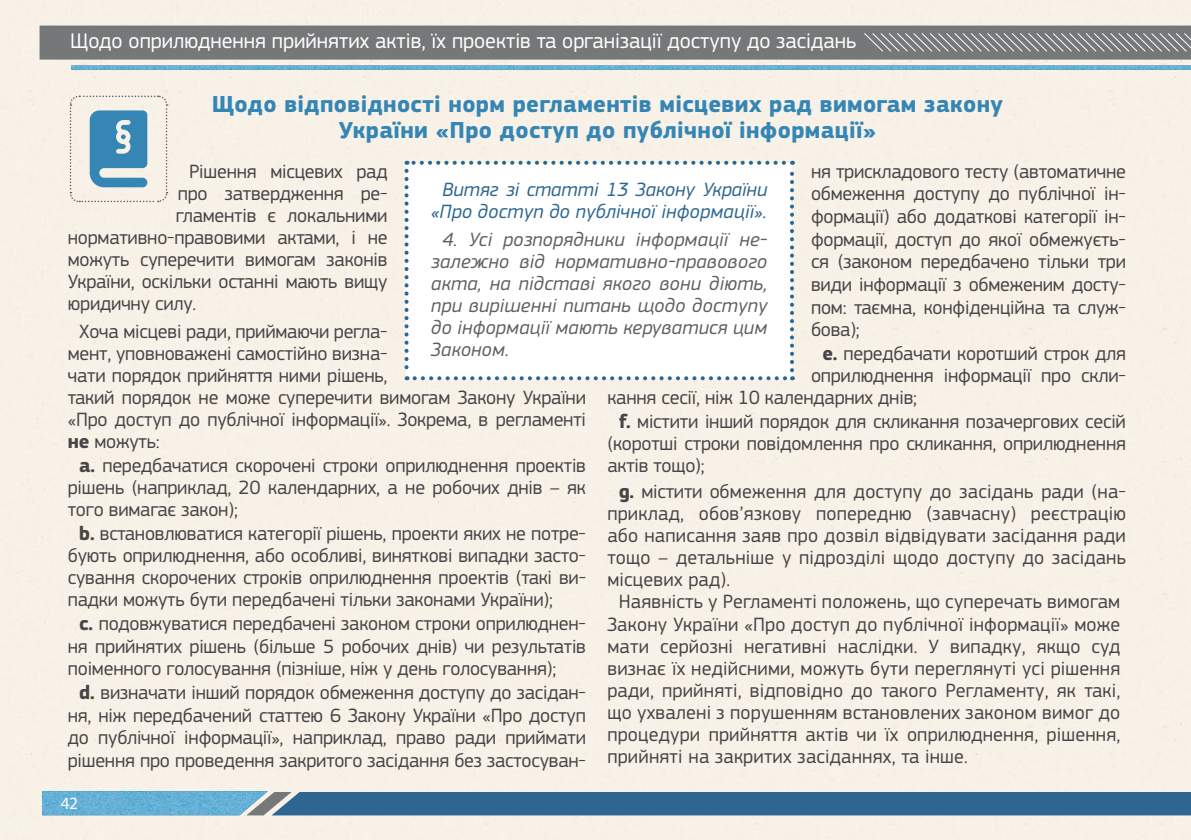
<style>
.page{position:relative;width:1191px;height:840px;background:#fff}
.page>*{position:absolute;margin:0;border:0;box-sizing:border-box;transform-origin:0 0}
.t1{font:700 24px/26px "Amadeus";letter-spacing:.015em;color:#3586b5;text-align:center}
.t2{font:22px "Amadeus";color:#fff}
.t3{font:20px/22px "Amadeus";letter-spacing:-.01em;color:#464547;text-align:justify}
.t4{font:20px "Amadeus";letter-spacing:.01em;color:#464547}
.t5{font:italic 20px/22px "Amadeus";letter-spacing:.01em;color:#5f6062;text-align:justify}
.t6{font:italic 20px/22px "Amadeus";letter-spacing:.01em;color:#2c6691;text-align:center}
.t7{font:17.2px "Myriad Pro";color:#fff}
.s1{font-weight:700}
</style>
<div class="page">
<div style="left:0;top:0;width:1191px;height:839px;background:#f8f1e7"></div>
<div style="left:40px;top:26px;width:1151px;height:34px;background:#757779"></div>
<img style="left:71px;top:66px;width:1120px;height:4px">
<svg style="left:42px;top:789px;width:1149px;height:27px;background:#5185a7"></svg>
<svg style="left:864px;top:33px;width:327px;height:19px"></svg>
<div style="left:406px;top:163px;width:386px;height:215px;background:#fff"></div>
<svg style="left:404px;top:171px;width:4px;height:209px"></svg>
<svg style="left:414px;top:376px;width:379px;height:4px"></svg>
<svg style="left:790px;top:161px;width:4px;height:209px"></svg>
<svg style="left:406px;top:161px;width:378px;height:4px"></svg>
<svg style="left:69px;top:95px;width:99px;height:108px;background:#b3cad3"></svg>
<p class="t2" style="left:70px;top:28px;width:787px">Щодо оприлюднення прийнятих актів, їх проектів та організації доступу до засідань</p>
<p class="t1" style="left:212px;top:92px;width:793px">Щодо відповідності норм регламентів місцевих рад вимогам закону<br>України «Про доступ до публічної інформації»</p>
<p class="t6" style="left:431px;top:178px;width:338px">Витяг зі статті 13 Закону України «Про доступ до публічної інформації».</p>
<p class="t5" style="left:431px;top:228px;width:338px;text-indent:11px">4. Усі розпорядники інформації не&shy;залежно від нормативно-правового акта, на підставі якого вони діють, при вирішенні питань щодо доступу до інформації мають керуватися цим Законом.</p>
<p class="t3" style="left:811px;top:160px;width:316px">ня трискладового тесту (автоматичне</p>
<p class="t3" style="left:811px;top:183px;width:316px">обмеження доступу до публічної ін-</p>
<p class="t3" style="left:811px;top:205px;width:316px">формації) або додаткові категорії ін-</p>
<p class="t3" style="left:811px;top:228px;width:316px">формації, доступ до якої обмежуєть-</p>
<p class="t3" style="left:811px;top:251px;width:316px">ся (законом передбачено тільки три</p>
<p class="t3" style="left:811px;top:273px;width:316px">види інформації з обмеженим досту-</p>
<p class="t3" style="left:811px;top:296px;width:316px">пом: таємна, конфіденційна та служ-</p>
<p class="t3" style="left:811px;top:318px;width:50px">бова);</p>
<p class="t3" style="left:822px;top:342px;width:305px"><span class="s1">e.</span> передбачати коротший строк для</p>
<p class="t3" style="left:607px;top:364px;width:520px;text-indent:204px">оприлюднення інформації про скли&shy;кання сесії, ніж 10 календарних днів;</p>
<p class="t3" style="left:607px;top:410px;width:520px;text-indent:11px"><span class="s1">f.</span> містити інший порядок для скликання позачергових сесій (коротші строки повідомлення про скликання, оприлюднення актів тощо);</p>
<p class="t4" style="left:619px;top:480px;width:509px"><span class="s1">g.</span> містити обмеження для доступу до засідань ради (на-</p>
<p class="t4" style="left:607px;top:502px;width:520px">приклад, обов’язкову попередню (завчасну) реєстрацію</p>
<p class="t4" style="left:607px;top:524px;width:520px">або написання заяв про дозвіл відвідувати засідання ради</p>
<p class="t4" style="left:607px;top:546px;width:520px">тощо – детальніше у підрозділі щодо доступу до засідань</p>
<p class="t4" style="left:607px;top:568px;width:124px">місцевих рад).</p>
<p class="t4" style="left:619px;top:590px;width:503px">Наявність у Регламенті положень, що суперечать вимогам</p>
<p class="t4" style="left:607px;top:612px;width:514px">Закону України «Про доступ до публічної інформації» може</p>
<p class="t4" style="left:607px;top:634px;width:514px">мати серйозні негативні наслідки. У випадку, якщо суд</p>
<p class="t4" style="left:607px;top:656px;width:514px">визнає їх недійсними, можуть бути переглянуті усі рішення</p>
<p class="t4" style="left:607px;top:678px;width:514px">ради, прийняті, відповідно до такого Регламенту, як такі,</p>
<p class="t4" style="left:607px;top:700px;width:514px">що ухвалені з порушенням встановлених законом вимог до</p>
<p class="t4" style="left:607px;top:722px;width:514px">процедури прийняття актів чи їх оприлюднення, рішення,</p>
<p class="t4" style="left:607px;top:744px;width:362px">прийняті на закритих засіданнях, та інше.</p>
<p class="t3" style="left:189px;top:160px;width:200px">Рішення місцевих рад</p>
<p class="t3" style="left:178px;top:182px;width:211px">про затвердження ре-</p>
<p class="t3" style="left:176px;top:204px;width:213px">гламентів є локальними</p>
<p class="t3" style="left:68px;top:226px;width:321px">нормативно-правовими актами, і не</p>
<p class="t3" style="left:68px;top:248px;width:321px">можуть суперечити вимогам законів</p>
<p class="t3" style="left:68px;top:270px;width:321px">України, оскільки останні мають вищу</p>
<p class="t3" style="left:68px;top:292px;width:130px">юридичну силу.</p>
<p class="t3" style="left:68px;top:320px;width:520px;text-align:left;text-indent:11px">Хоча місцеві ради, приймаючи регла-<br>мент, уповноважені самостійно визна-<br>чати порядок прийняття ними рішень,<br>такий порядок не може суперечити вимогам Закону України «Про доступ до публічної інформації». Зокрема, в регламенті <span class="s1">не</span> можуть:</p>
<p class="t3" style="left:68px;top:454px;width:520px;text-indent:11px"><span class="s1">a.</span> передбачатися скорочені строки оприлюднення проектів рішень (наприклад, 20 календарних, а не робочих днів – як того вимагає закон);</p>
<p class="t3" style="left:68px;top:522px;width:520px;text-indent:11px"><span class="s1">b.</span> встановлюватися категорії рішень, проекти яких не потре&shy;бують оприлюднення, або особливі, виняткові випадки засто&shy;сування скорочених строків оприлюднення проектів (такі ви&shy;падки можуть бути передбачені тільки законами України);</p>
<p class="t3" style="left:79px;top:612px;width:508px"><span class="s1">c.</span> подовжуватися передбачені законом строки оприлюднен-</p>
<p class="t3" style="left:68px;top:634px;width:519px">ня прийнятих рішень (більше 5 робочих днів) чи результатів</p>
<p class="t3" style="left:68px;top:657px;width:490px">поіменного голосування (пізніше, ніж у день голосування);</p>
<p class="t3" style="left:79px;top:681px;width:508px"><span class="s1">d.</span> визначати інший порядок обмеження доступу до засідан-</p>
<p class="t3" style="left:68px;top:704px;width:519px">ня, ніж передбачений статтею 6 Закону України «Про доступ</p>
<p class="t3" style="left:68px;top:726px;width:520px">до публічної інформації», наприклад, право ради приймати</p>
<p class="t3" style="left:68px;top:749px;width:519px">рішення про проведення закритого засідання без застосуван-</p>
<p class="t7" style="left:61px;top:791px;width:19px">42</p>
</div>
